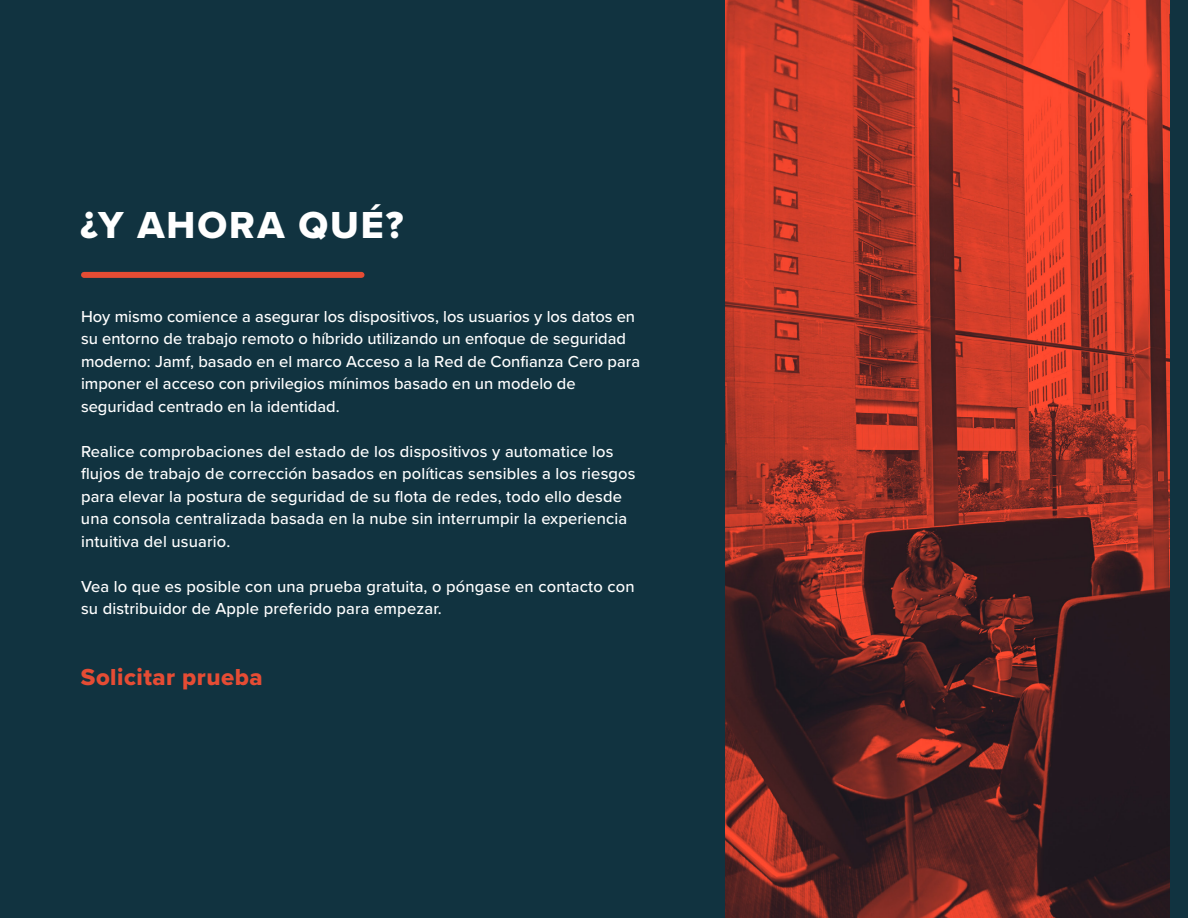
<style>
.page{position:relative;width:1188px;height:918px;background:#fff}
.page>*{position:absolute;margin:0;border:0;box-sizing:border-box;transform-origin:0 0}
.t1{font:39px "Proxima Nova Extrabld";letter-spacing:.05em;color:#fff}
.t2{font:24px "Proxima Nova Extrabld";letter-spacing:.02em;color:#e54c34}
.t3{font:500 16.5px/22.5px "Proxima Nova";letter-spacing:.01em;color:#fff}
</style>
<div class="page">
<div style="left:0;top:0;width:726px;height:918px;background:#113340"></div>
<div style="left:84px;top:272px;width:278px;height:6px;background:#e54c34"></div>
<img style="left:726px;top:0;width:445px;height:918px">
<div style="left:1171px;top:0;width:17px;height:918px;background:#113340"></div>
<h1 class="t1" style="left:80px;top:196px;width:324px">¿Y AHORA QUÉ?</h1>
<p class="t3" style="left:81px;top:304px;width:561px">Hoy mismo comience a asegurar los dispositivos, los usuarios y los datos en su entorno de trabajo remoto o híbrido utilizando un enfoque de seguridad moderno: Jamf, basado en el marco Acceso a la Red de Confianza Cero para imponer el acceso con privilegios mínimos basado en un modelo de seguridad centrado en la identidad.</p>
<p class="t3" style="left:81px;top:439px;width:556px">Realice comprobaciones del estado de los dispositivos y automatice los flujos de trabajo de corrección basados en políticas sensibles a los riesgos para elevar la postura de seguridad de su flota de redes, todo ello desde una consola centralizada basada en la nube sin interrumpir la experiencia intuitiva del usuario.</p>
<p class="t3" style="left:81px;top:574px;width:555px">Vea lo que es posible con una prueba gratuita, o póngase en contacto con su distribuidor de Apple preferido para empezar.</p>
<h2 class="t2" style="left:81px;top:659px;width:183px">Solicitar prueba</h2>
</div>
